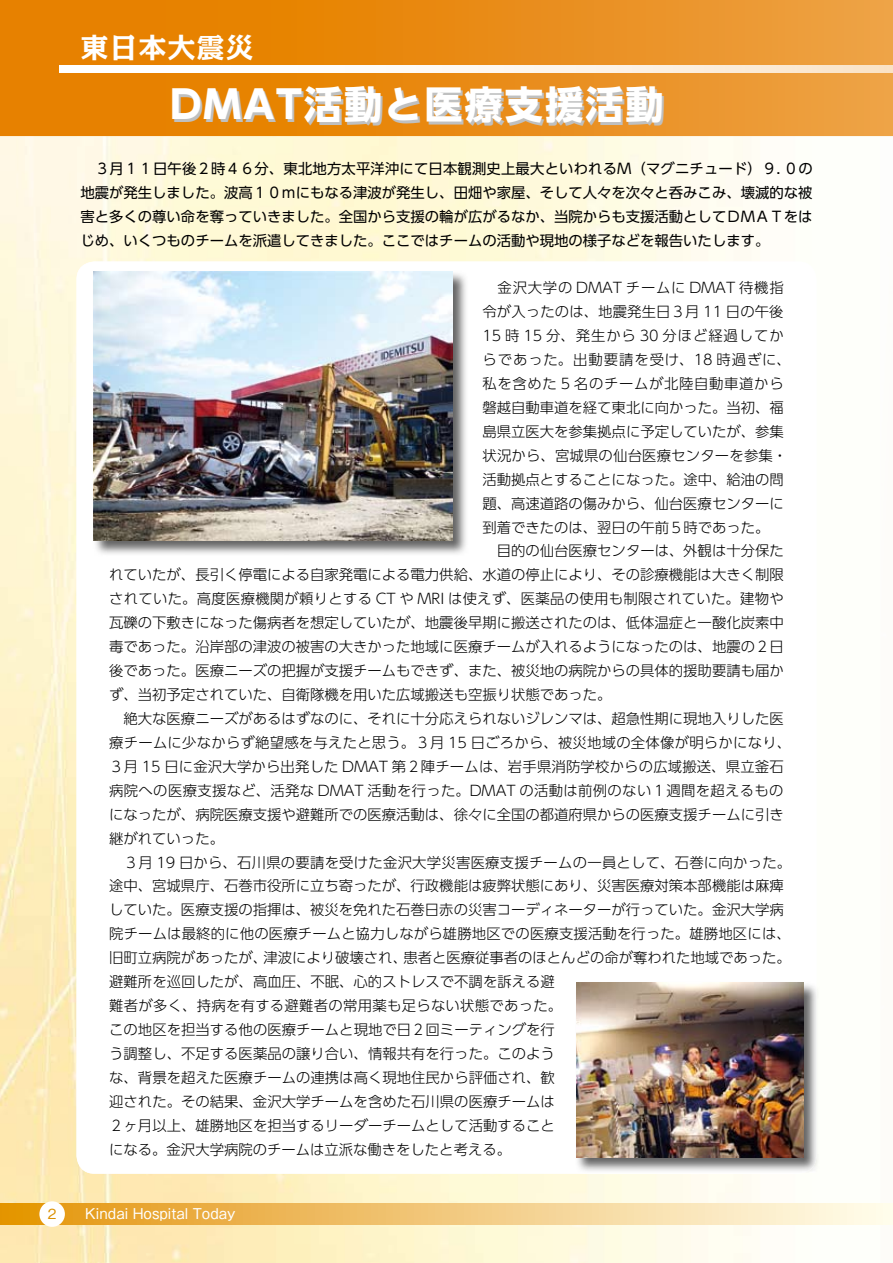
<style>
.page{position:relative;width:893px;height:1263px;background:#fff}
.page>*{position:absolute;margin:0;border:0;box-sizing:border-box;transform-origin:0 0}
.t1{font:700 38.25px "UD Shin Go NT Pro";letter-spacing:.05em;color:#fff}
.t2{font:700 27.6px "Kakumin Pro";letter-spacing:.05em;color:#fff}
.t3{font:300 14.4px "UD Shin Go Pro";color:#000}
.t4{font:14.4px/23.9px "UD Shin Go Pro";color:#000;text-align:justify}
.t5{font:300 14.4px "UD Shin Go Pro";letter-spacing:.02em;color:#000}
.t6{font:300 14.4px "UD Shin Go Pro";letter-spacing:.025em;color:#000}
.t7{font:300 14.4px "UD Shin Go Pro";letter-spacing:.065em;color:#000}
.t8{font:300 14.4px "UD Shin Go Pro";letter-spacing:.055em;color:#000}
.t9{font:300 14.4px "UD Shin Go Pro";letter-spacing:.045em;color:#000}
.t10{font:13.8px "Gothic MB101 Pro";color:#fff}
.t11{font:500 13.8px "Gothic BBB Pro";color:#da9000}
</style>
<div class="page">
<img style="left:0;top:136px;width:880px;height:1127px">
<div style="left:77px;top:261px;width:739px;height:913px;background:#fff;border-radius:18px"></div>
<div style="left:0;top:1203px;width:893px;height:22px;background:linear-gradient(to right,#e3940a,#fffef0)"></div>
<div style="left:39px;top:1201px;width:26px;height:26px;background:#fff;border-radius:50%"></div>
<svg style="left:0;top:0;width:893px;height:136px;background:#e98d1a"></svg>
<img style="left:60px;top:66px;width:833px;height:6px">
<img style="left:816px;top:981px;width:3px;height:192px">
<img style="left:576px;top:984px;width:240px;height:189px">
<img style="left:576px;top:982px;width:228px;height:175px">
<img style="left:93px;top:271px;width:373px;height:283px">
<img style="left:94px;top:271px;width:359px;height:270px">
<h2 class="t2" style="left:81px;top:26px;width:174px">東日本大震災</h2>
<h1 class="t1" style="left:170px;top:73px;width:495px">DMAT活動と医療支援活動</h1>
<p class="t4" style="left:81px;top:156px;width:734px">　３月１１日午後２時４６分、東北地方太平洋沖にて日本観測史上最大といわれるＭ（マグニチュード）９．０の地震が発生しました。波高１０ｍにもなる津波が発生し、田畑や家屋、そして人々を次々と呑みこみ、壊滅的な被害と多くの尊い命を奪っていきました。全国から支援の輪が広がるなか、当院からも支援活動としてＤＭＡＴをはじめ、いくつものチームを派遣してきました。ここではチームの活動や現地の様子などを報告いたします。</p>
<p class="t8" style="left:482px;top:276px;width:303px">　金沢大学の DMAT チームに DMAT 待機指</p>
<p class="t3" style="left:482px;top:300px;width:303px">令が入ったのは、地震発生日３月 11 日の午後</p>
<p class="t7" style="left:482px;top:324px;width:303px">15 時 15 分、発生から 30 分ほど経過してか</p>
<p class="t7" style="left:482px;top:348px;width:310px">らであった。出動要請を受け、18 時過ぎに、</p>
<p class="t9" style="left:482px;top:372px;width:303px">私を含めた 5 名のチームが北陸自動車道から</p>
<p class="t3" style="left:482px;top:396px;width:303px">磐越自動車道を経て東北に向かった。当初、福</p>
<p class="t3" style="left:482px;top:420px;width:303px">島県立医大を参集拠点に予定していたが、参集</p>
<p class="t3" style="left:482px;top:444px;width:306px">状況から、宮城県の仙台医療センターを参集・</p>
<p class="t3" style="left:482px;top:468px;width:303px">活動拠点とすることになった。途中、給油の問</p>
<p class="t3" style="left:482px;top:491px;width:303px">題、高速道路の傷みから、仙台医療センターに</p>
<p class="t3" style="left:482px;top:515px;width:289px">到着できたのは、翌日の午前５時であった。</p>
<p class="t3" style="left:482px;top:539px;width:303px">　目的の仙台医療センターは、外観は十分保た</p>
<p class="t3" style="left:109px;top:563px;width:676px">れていたが、長引く停電による自家発電による電力供給、水道の停止により、その診療機能は大きく制限</p>
<p class="t5" style="left:109px;top:587px;width:676px">されていた。高度医療機関が頼りとする CT や MRI は使えず、医薬品の使用も制限されていた。建物や</p>
<p class="t3" style="left:109px;top:611px;width:676px">瓦礫の下敷きになった傷病者を想定していたが、地震後早期に搬送されたのは、低体温症と一酸化炭素中</p>
<p class="t3" style="left:109px;top:635px;width:676px">毒であった。沿岸部の津波の被害の大きかった地域に医療チームが入れるようになったのは、地震の２日</p>
<p class="t3" style="left:109px;top:659px;width:676px">後であった。医療ニーズの把握が支援チームもできず、また、被災地の病院からの具体的援助要請も届か</p>
<p class="t3" style="left:109px;top:683px;width:504px">ず、当初予定されていた、自衛隊機を用いた広域搬送も空振り状態であった。</p>
<p class="t3" style="left:109px;top:707px;width:676px">　絶大な医療ニーズがあるはずなのに、それに十分応えられないジレンマは、超急性期に現地入りした医</p>
<p class="t3" style="left:109px;top:731px;width:683px">療チームに少なからず絶望感を与えたと思う。３月 15 日ごろから、被災地域の全体像が明らかになり、</p>
<p class="t3" style="left:109px;top:755px;width:676px">３月 15 日に金沢大学から出発した DMAT 第２陣チームは、岩手県消防学校からの広域搬送、県立釜石</p>
<p class="t6" style="left:109px;top:778px;width:676px">病院への医療支援など、活発な DMAT 活動を行った。DMAT の活動は前例のない１週間を超えるもの</p>
<p class="t3" style="left:109px;top:802px;width:676px">になったが、病院医療支援や避難所での医療活動は、徐々に全国の都道府県からの医療支援チームに引き</p>
<p class="t3" style="left:109px;top:826px;width:116px">継がれていった。</p>
<p class="t3" style="left:109px;top:850px;width:683px">　３月 19 日から、石川県の要請を受けた金沢大学災害医療支援チームの一員として、石巻に向かった。</p>
<p class="t3" style="left:109px;top:874px;width:676px">途中、宮城県庁、石巻市役所に立ち寄ったが、行政機能は疲弊状態にあり、災害医療対策本部機能は麻痺</p>
<p class="t3" style="left:109px;top:898px;width:676px">していた。医療支援の指揮は、被災を免れた石巻日赤の災害コーディネーターが行っていた。金沢大学病</p>
<p class="t3" style="left:109px;top:922px;width:683px">院チームは最終的に他の医療チームと協力しながら雄勝地区での医療支援活動を行った。雄勝地区には、</p>
<p class="t3" style="left:109px;top:946px;width:683px">旧町立病院があったが、津波により破壊され、患者と医療従事者のほとんどの命が奪われた地域であった。</p>
<p class="t3" style="left:109px;top:970px;width:447px">避難所を巡回したが、高血圧、不眠、心的ストレスで不調を訴える避</p>
<p class="t5" style="left:109px;top:994px;width:454px">難者が多く、持病を有する避難者の常用薬も足らない状態であった。</p>
<p class="t3" style="left:109px;top:1018px;width:447px">この地区を担当する他の医療チームと現地で日２回ミーティングを行</p>
<p class="t3" style="left:109px;top:1042px;width:447px">う調整し、不足する医薬品の譲り合い、情報共有を行った。このよう</p>
<p class="t3" style="left:109px;top:1066px;width:447px">な、背景を超えた医療チームの連携は高く現地住民から評価され、歓</p>
<p class="t3" style="left:109px;top:1089px;width:447px">迎された。その結果、金沢大学チームを含めた石川県の医療チームは</p>
<p class="t3" style="left:109px;top:1113px;width:447px">２ヶ月以上、雄勝地区を担当するリーダーチームとして活動すること</p>
<p class="t3" style="left:109px;top:1137px;width:403px">になる。金沢大学病院のチームは立派な働きをしたと考える。</p>
<p class="t11" style="left:48px;top:1203px;width:10px">2</p>
<p class="t10" style="left:85px;top:1202px;width:152px">Kindai Hospital Today</p>
</div>
